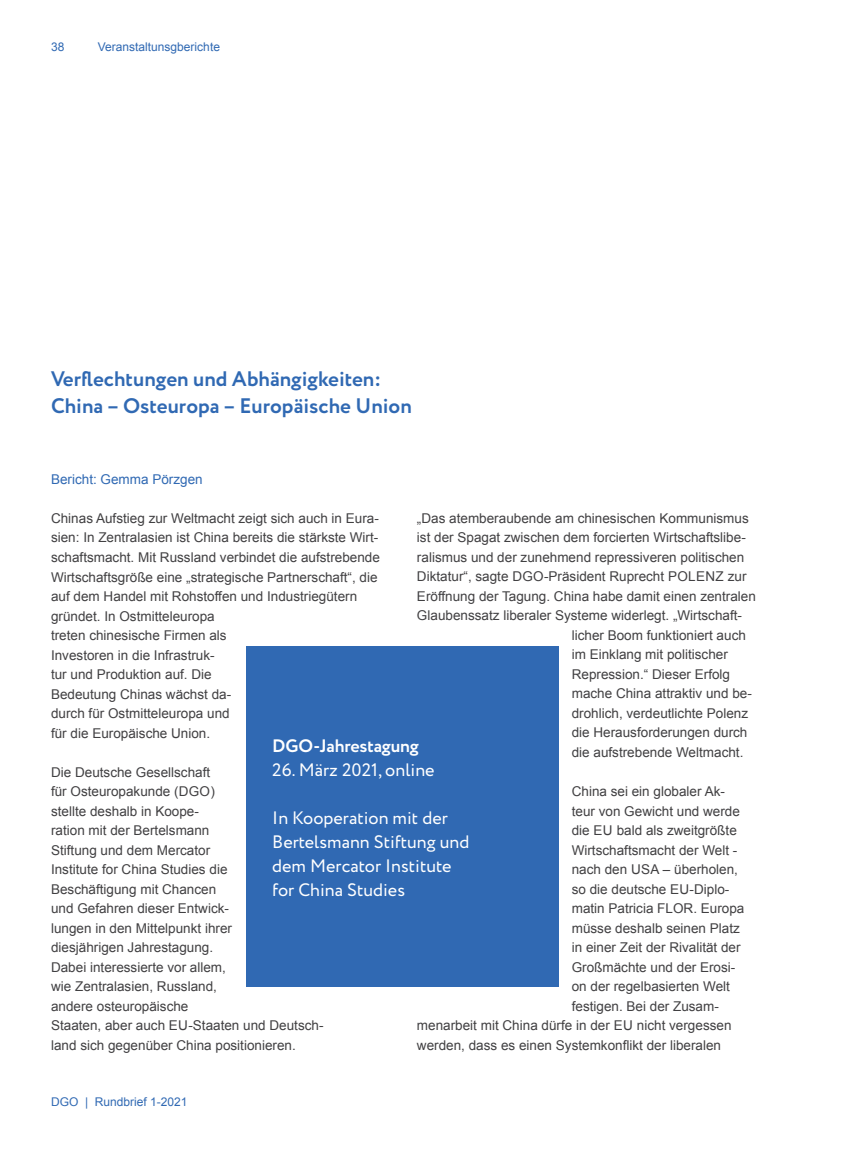
<style>
.page{position:relative;width:851px;height:1149px;background:#fff}
.page>*{position:absolute;margin:0;border:0;box-sizing:border-box;transform-origin:0 0}
.t1{font:700 21px/27px "Circe";color:#3069b3}
.t2{font:18px/24px "Circe";color:#fff}
.t3{font:700 18px "Circe";letter-spacing:-.01em;color:#fff}
.t4{font:13.5px/19.5px "Arial";color:#414042}
.t5{font:13.5px "Arial";color:#3069b3}
.t6{font:12px "Arial";color:#3069b3}
</style>
<div class="page">
<div style="left:247px;top:646px;width:312px;height:340px;background:#3069b3"></div>
<p class="t6" style="left:51px;top:39px;width:15px">38</p>
<p class="t6" style="left:98px;top:39px;width:124px">Veranstaltunsgberichte</p>
<h1 class="t1" style="left:51px;top:366px;width:362px">Verflechtungen und Abhängigkeiten:<br>China – Osteuropa – Europäische Union</h1>
<p class="t5" style="left:51px;top:470px;width:153px">Bericht: Gemma Pörzgen</p>
<p class="t4" style="left:51px;top:508px;width:330px">Chinas Aufstieg zur Weltmacht zeigt sich auch in Eura&shy;sien: In Zentralasien ist China bereits die stärkste Wirt&shy;schaftsmacht. Mit Russland verbindet die aufstrebende Wirtschaftsgröße eine „strategische Partnerschaft“, die auf dem Handel mit Rohstoffen und Industriegütern gründet. In Ostmitteleuropa<br>treten chinesische Firmen als<br>Investoren in die Infrastruk-<br>tur und Produktion auf. Die<br>Bedeutung Chinas wächst da-<br>durch für Ostmitteleuropa und<br>für die Europäische Union.</p>
<p class="t4" style="left:51px;top:762px;width:274px">Die Deutsche Gesellschaft<br>für Osteuropakunde (DGO)<br>stellte deshalb in Koope-<br>ration mit der Bertelsmann<br>Stiftung und dem Mercator<br>Institute for China Studies die<br>Beschäftigung mit Chancen<br>und Gefahren dieser Entwick-<br>lungen in den Mittelpunkt ihrer<br>diesjährigen Jahrestagung.<br>Dabei interessierte vor allem,<br>wie Zentralasien, Russland,<br>andere osteuropäische<br>Staaten, aber auch EU-Staaten und Deutsch&shy;land sich gegenüber China positionieren.</p>
<p class="t4" style="left:417px;top:508px;width:333px">„Das atemberaubende am chinesischen Kommunismus</p>
<p class="t4" style="left:417px;top:528px;width:330px">ist der Spagat zwischen dem forcierten Wirtschaftslibe-</p>
<p class="t4" style="left:417px;top:547px;width:329px">ralismus und der zunehmend repressiveren politischen</p>
<p class="t4" style="left:417px;top:567px;width:331px">Diktatur“, sagte DGO-Präsident Ruprecht POLENZ zur</p>
<p class="t4" style="left:417px;top:586px;width:340px">Eröffnung der Tagung. China habe damit einen zentralen</p>
<p class="t4" style="left:417px;top:606px;width:326px">Glaubenssatz liberaler Systeme widerlegt. „Wirtschaft-</p>
<p class="t4" style="left:571px;top:625px;width:176px">licher Boom funktioniert auch</p>
<p class="t4" style="left:571px;top:645px;width:158px">im Einklang mit politischer</p>
<p class="t4" style="left:571px;top:664px;width:160px">Repression.“ Dieser Erfolg</p>
<p class="t4" style="left:571px;top:683px;width:182px">mache China attraktiv und be-</p>
<p class="t4" style="left:571px;top:703px;width:178px">drohlich, verdeutlichte Polenz</p>
<p class="t4" style="left:571px;top:722px;width:177px">die Herausforderungen durch</p>
<p class="t4" style="left:571px;top:742px;width:173px">die aufstrebende Weltmacht.</p>
<p class="t4" style="left:571px;top:781px;width:155px">China sei ein globaler Ak-</p>
<p class="t4" style="left:571px;top:800px;width:170px">teur von Gewicht und werde</p>
<p class="t4" style="left:571px;top:820px;width:166px">die EU bald als zweitgrößte</p>
<p class="t4" style="left:571px;top:839px;width:167px">Wirtschaftsmacht der Welt -</p>
<p class="t4" style="left:571px;top:859px;width:168px">nach den USA – überholen,</p>
<p class="t4" style="left:571px;top:878px;width:159px">so die deutsche EU-Diplo-</p>
<p class="t4" style="left:571px;top:898px;width:174px">matin Patricia FLOR. Europa</p>
<p class="t4" style="left:571px;top:917px;width:170px">müsse deshalb seinen Platz</p>
<p class="t4" style="left:571px;top:937px;width:170px">in einer Zeit der Rivalität der</p>
<p class="t4" style="left:571px;top:956px;width:165px">Großmächte und der Erosi-</p>
<p class="t4" style="left:571px;top:976px;width:160px">on der regelbasierten Welt</p>
<p class="t4" style="left:571px;top:995px;width:149px">festigen. Bei der Zusam-</p>
<p class="t4" style="left:417px;top:1015px;width:316px">menarbeit mit China dürfe in der EU nicht vergessen</p>
<p class="t4" style="left:417px;top:1034px;width:305px">werden, dass es einen Systemkonflikt der liberalen</p>
<h2 class="t3" style="left:272px;top:733px;width:148px">DGO-Jahrestagung</h2>
<h2 class="t2" style="left:272px;top:757px;width:164px">26. März 2021, online</h2>
<h2 class="t2" style="left:272px;top:805px;width:198px">In Kooperation mit der<br>Bertelsmann Stiftung und dem Mercator Institute for China Studies</h2>
<p class="t6" style="left:51px;top:1093px;width:138px">DGO | Rundbrief 1-2021</p>
</div>
